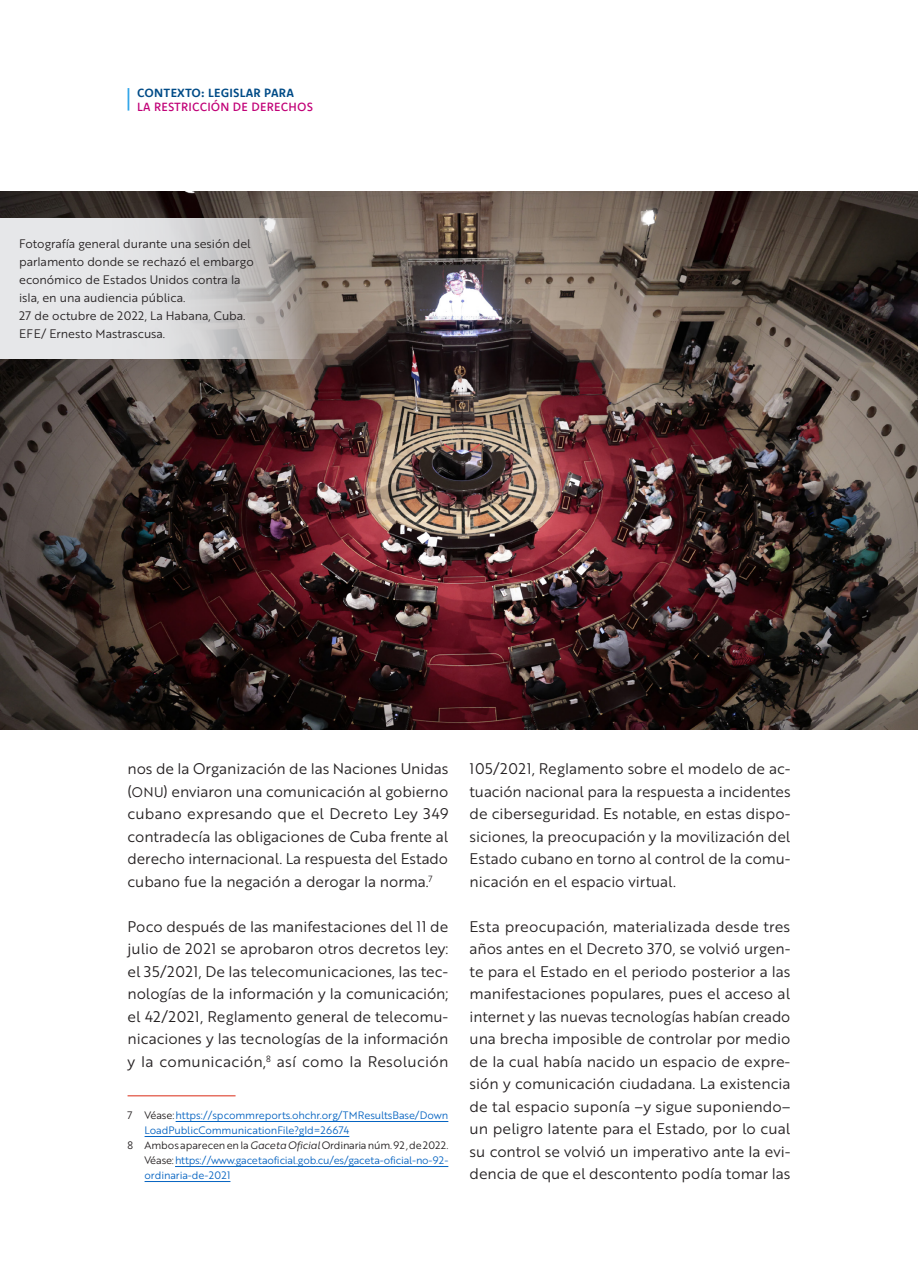
<style>
.page{position:relative;width:918px;height:1276px;background:#fff}
.page>*{position:absolute;margin:0;border:0;box-sizing:border-box;transform-origin:0 0}
._0_Cuerpo_de_texto{font:15px/22.5px "Brother 1816 Book";letter-spacing:-.005em;color:#231f20;text-align:justify}
._0_Cuerpo_de_texto-2{font:12px/18px "Brother 1816 Book";letter-spacing:-.005em;color:#231f20}
.t1{font:500 12px "Komet";letter-spacing:.02em;color:#c10077}
.t2{font:700 12px "Komet";letter-spacing:.02em;color:#004b87}
.Nota_a_pie{font:10.5px/15px "Brother 1816 Book";letter-spacing:-.01em;color:#0563c1}
.s1{font-family:"Brother 1816 Book SC900";font-size:13.5px}
.s2{color:#231f20}
.s3{font-family:"Brother 1816 Book Italic";color:#231f20}
</style>
<div class="page">
<svg style="left:128px;top:88px;width:1px;height:23px"></svg>
<hr style="left:128px;top:1095px;width:108px;height:1px;background:#da2915">
<hr style="left:176px;top:1121px;width:272px;height:1px;background:#0563c1">
<hr style="left:145px;top:1136px;width:204px;height:1px;background:#0563c1">
<hr style="left:175px;top:1166px;width:273px;height:1px;background:#0563c1">
<hr style="left:145px;top:1181px;width:85px;height:1px;background:#0563c1">
<img style="left:0;top:191px;width:918px;height:538px">
<svg style="left:0;top:218px;width:316px;height:141px;background:#d0cfcf"></svg>
<p class="t2" style="left:137px;top:84px;width:158px">CONTEXTO: LEGISLAR PARA</p>
<p class="t1" style="left:137px;top:99px;width:177px">LA RESTRICCIÓN DE DERECHOS</p>
<p class="_0_Cuerpo_de_texto-2" style="left:19px;top:234px;width:236px">Fotografía general durante una sesión del parlamento donde se rechazó el embargo económico de Estados Unidos contra la isla, en una audiencia pública.</p>
<p class="_0_Cuerpo_de_texto-2" style="left:19px;top:306px;width:228px">27 de octubre de 2022, La Habana, Cuba.</p>
<p class="_0_Cuerpo_de_texto-2" style="left:19px;top:324px;width:148px">EFE/ Ernesto Mastrascusa.</p>
<p class="_0_Cuerpo_de_texto" style="left:128px;top:757px;width:322px">nos de la Organización de las Naciones Unidas (<span class="s1">ONU</span>) enviaron una comunicación al gobierno cubano expresando que el Decreto Ley 349 contradecía las obligaciones de Cuba frente al derecho internacional. La respuesta del Estado cubano fue la negación a derogar la norma.<sup>7</sup></p>
<p class="_0_Cuerpo_de_texto" style="left:128px;top:914px;width:322px">Poco después de las manifestaciones del 11 de julio de 2021 se aprobaron otros decretos ley: el 35/2021, De las telecomunicaciones, las tec&shy;nologías de la información y la comunicación; el 42/2021, Reglamento general de telecomu&shy;nicaciones y las tecnologías de la información y la comunicación,<sup>8</sup> así como la Resolución</p>
<p class="Nota_a_pie" style="left:145px;top:1107px;width:305px;text-indent:-17px"><span class="s2">7 Véase:</span> https://spcommreports.ohchr.org/TMResultsBase/Down<br>LoadPublicCommunicationFile?gId=26674</p>
<p class="Nota_a_pie" style="left:145px;top:1137px;width:305px;text-align:justify;text-indent:-17px"><span class="s2">8 Ambos aparecen en la</span> <span class="s3">Gaceta Oficial</span> <span class="s2">Ordinaria núm. 92</span> <span class="s3">,</span> <span class="s2">de 2022.<br>Véase:</span> https://www.gacetaoficial.gob.cu/es/gaceta-oficial-no-92- ordinaria-de-2021</p>
<p class="_0_Cuerpo_de_texto" style="left:470px;top:757px;width:322px">105/2021, Reglamento sobre el modelo de ac&shy;tuación nacional para la respuesta a incidentes de ciberseguridad. Es notable, en estas dispo&shy;siciones, la preocupación y la movilización del Estado cubano en torno al control de la comu&shy;nicación en el espacio virtual.</p>
<p class="_0_Cuerpo_de_texto" style="left:470px;top:914px;width:322px">Esta preocupación, materializada desde tres años antes en el Decreto 370, se volvió urgen&shy;te para el Estado en el periodo posterior a las manifestaciones populares, pues el acceso al internet y las nuevas tecnologías habían creado una brecha imposible de controlar por medio de la cual había nacido un espacio de expre&shy;sión y comunicación ciudadana. La existencia de tal espacio suponía –y sigue suponiendo– un peligro latente para el Estado, por lo cual su control se volvió un imperativo ante la evi&shy;dencia de que el descontento podía tomar las</p>
</div>
